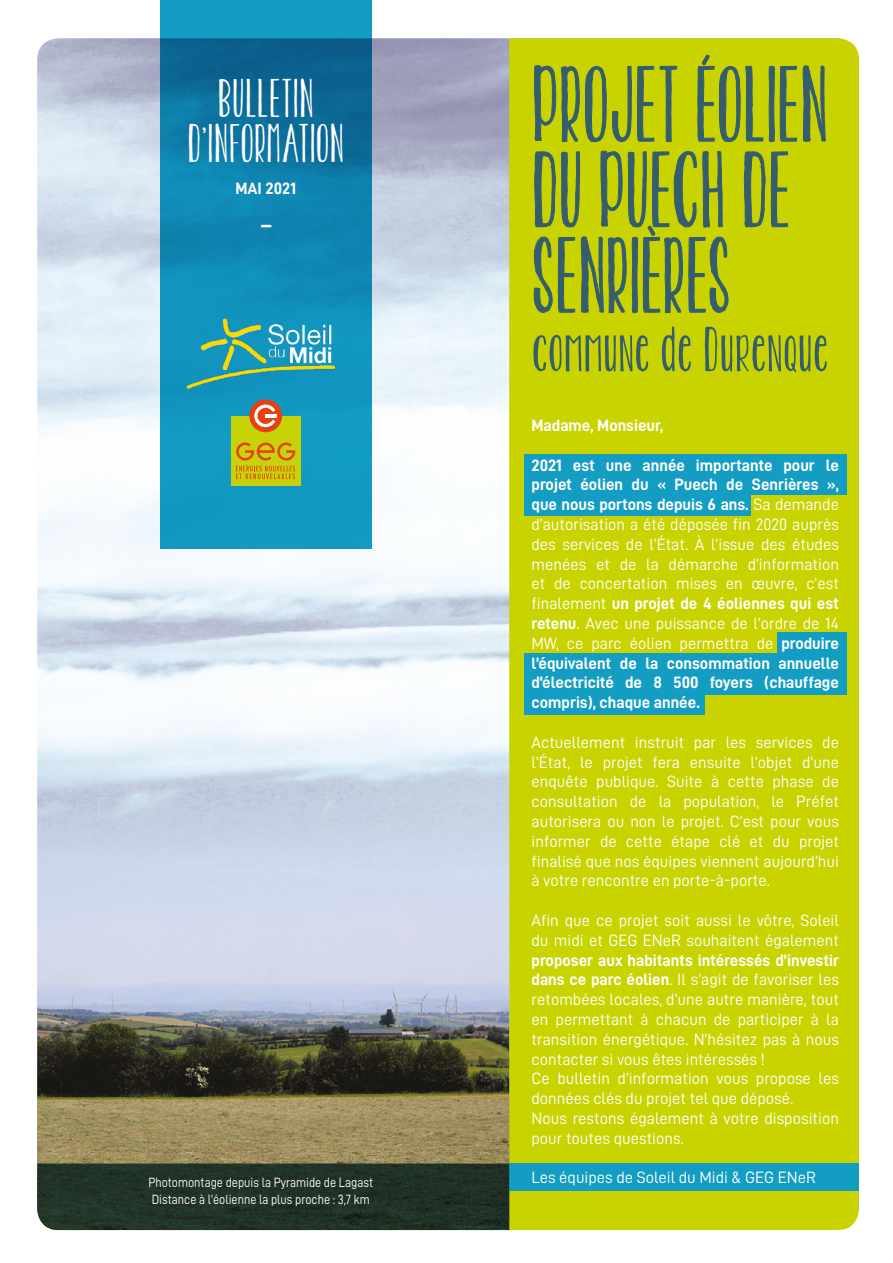
<style>
.page{position:relative;width:893px;height:1263px;background:#fff}
.page>*{position:absolute;margin:0;border:0;box-sizing:border-box;transform-origin:0 0}
.t1{font:88.5px/85.5px "KG Twois Better Than One";color:#355d6e}
.t2{font:52.5px "KG Twois Better Than One";letter-spacing:.015em;color:#355d6e}
.t3{font:45px/45px "KG Twois Better Than One";color:#fff;text-align:center}
.t4{font:16.5px/19.8px "D DIN";color:#fff}
.t5{font:16.5px/19.8px "D DIN Bold";color:#fff;text-align:justify}
.t6{font:13.5px/16.5px "D DIN";color:#fff;scale:.9 1}
.s1{font-family:"D DIN"}
.s2{font-family:"D DIN Bold"}
</style>
<div class="page">
<div style="left:509px;top:38px;width:350px;height:1192px;background:#c8d300"></div>
<svg style="left:803px;top:65px;width:22px;height:77px;background:#a5b719"></svg>
<svg style="left:534px;top:38px;width:263px;height:297px;background:#b9c70b"></svg>
<div style="left:509px;top:1163px;width:350px;height:28px;background:#139dc3"></div>
<div style="left:524px;top:454px;width:323px;height:40px;background:#139dc3"></div>
<div style="left:524px;top:653px;width:323px;height:42px;background:#139dc3"></div>
<div style="left:777px;top:632px;width:70px;height:42px;background:#139dc3"></div>
<div style="left:524px;top:673px;width:181px;height:42px;background:#139dc3"></div>
<svg style="left:160px;top:0;width:212px;height:549px;background:#0f87b1"></svg>
<img style="left:37px;top:782px;width:472px;height:381px">
<div style="left:231px;top:416px;width:69px;height:69px;background:#c7d308"></div>
<div style="left:249px;top:399px;width:33px;height:33px;background:#e74011;border-radius:50%"></div>
<svg style="left:254px;top:405px;width:23px;height:22px"></svg>
<svg style="left:236px;top:442px;width:59px;height:37px"></svg>
<img style="left:187px;top:314px;width:158px;height:74px">
<svg style="left:262px;top:225px;width:8px;height:2px"></svg>
<svg style="left:37px;top:1163px;width:472px;height:67px;background:#213327"></svg>
<div style="left:524px;top:483px;width:227px;height:33px;background:#139dc3"></div>
<h3 class="t3" style="left:187px;top:77px;width:158px">BULLETIN<br>D’INFORMATION</h3>
<p class="t5" style="left:235px;top:178px;width:62px">MAI 2021</p>
<p class="t6" style="left:148px;top:1174px;width:251px">Photomontage depuis la Pyramide de Lagast<br>Distance à l’éolienne la plus proche : 3,7 km</p>
<h1 class="t1" style="left:531px;top:63px;width:298px">PROJET ÉOLIEN<br>DU PUECH DE<br>SENRIÈRES</h1>
<h2 class="t2" style="left:531px;top:320px;width:298px">commune de Durenque</h2>
<p class="t5" style="left:531px;top:415px;width:133px">Madame, Monsieur,</p>
<p class="t5" style="left:531px;top:455px;width:309px">2021 est une année importante pour le projet éolien du « Puech de Senrières », que nous portons depuis 6 ans. <span class="s1">Sa demande</span></p>
<p class="t4" style="left:531px;top:514px;width:309px;text-align:justify">d’autorisation a été déposée fin 2020 auprès des services de l’État. À l’issue des études menées et de la démarche d’information et de concertation mises en œuvre, c’est</p>
<p class="t5" style="left:531px;top:593px;width:309px"><span class="s1">finalement</span> un projet de 4 éoliennes qui est</p>
<p class="t4" style="left:531px;top:613px;width:309px"><span class="s2">retenu</span>. Avec une puissance de l’ordre de 14<br>MW, ce parc éolien permettra de <span class="s2">produire</span></p>
<p class="t5" style="left:531px;top:653px;width:309px">l’équivalent de la consommation annuelle d’électricité de 8 500 foyers (chauffage compris), chaque année.</p>
<p class="t4" style="left:531px;top:732px;width:309px;text-align:justify">Actuellement instruit par les services de l’État, le projet fera ensuite l’objet d’une enquête publique. Suite à cette phase de consultation de la population, le Préfet autorisera ou non le projet. C’est pour vous informer de cette étape clé et du projet finalisé que nos équipes viennent aujourd’hui à votre rencontre en porte-à-porte.</p>
<p class="t4" style="left:531px;top:910px;width:309px">Afin que ce projet soit aussi le vôtre, Soleil du midi et GEG ENeR souhaitent également</p>
<p class="t5" style="left:531px;top:950px;width:309px">proposer aux habitants intéressés d’investir</p>
<p class="t4" style="left:531px;top:969px;width:309px"><span class="s2">dans ce parc éolien</span>. Il s’agit de favoriser les retombées locales, d’une autre manière, tout en permettant à chacun de participer à la transition énergétique. N’hésitez pas à nous contacter si vous êtes intéressés !<br>Ce bulletin d’information vous propose les données clés du projet tel que déposé.<br>Nous restons également à votre disposition pour toutes questions.</p>
<p class="t4" style="left:531px;top:1167px;width:286px">Les équipes de Soleil du Midi &amp; GEG ENeR</p>
</div>
